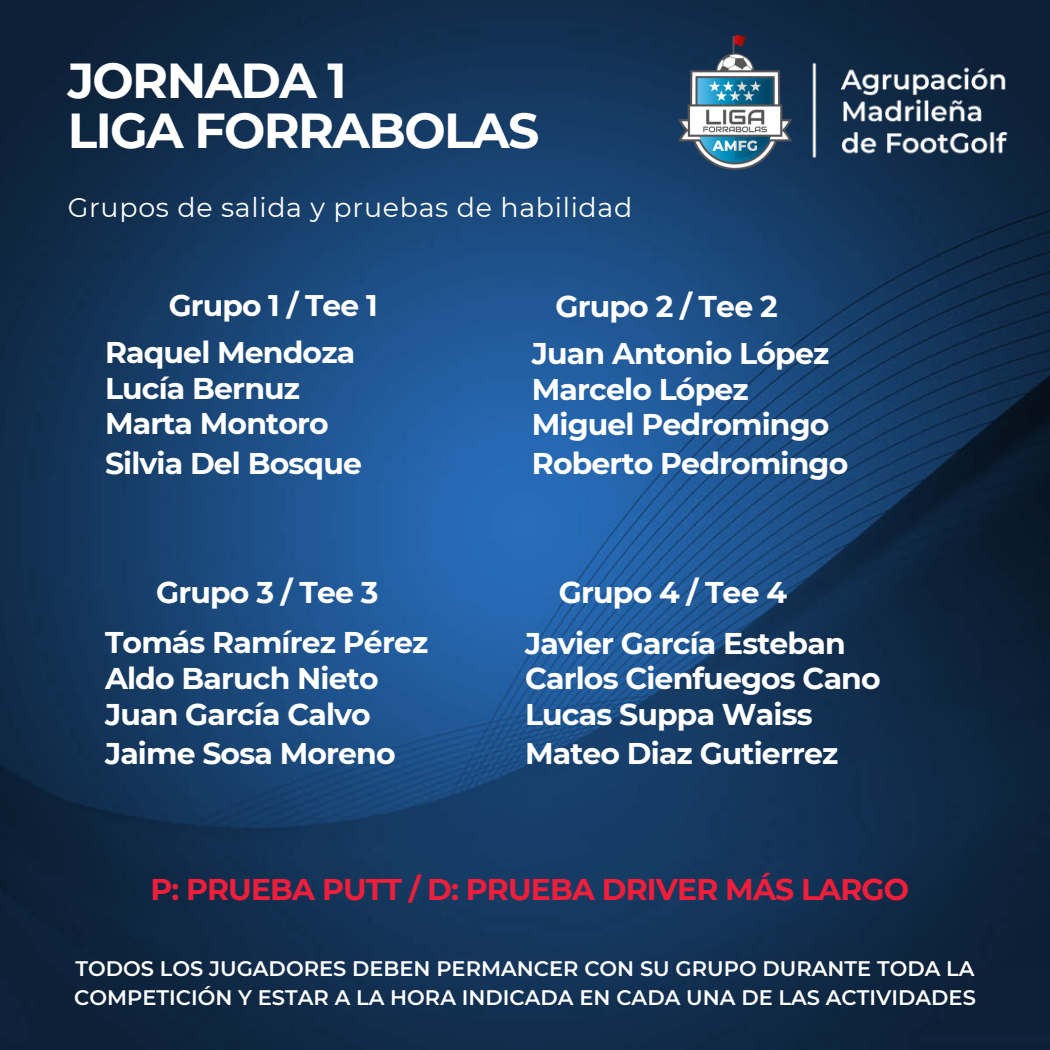
<style>
.page{position:relative;width:1050px;height:1050px;background:#fff}
.page>*{position:absolute;margin:0;border:0;box-sizing:border-box;transform-origin:0 0}
.t1{font:700 49px "Montserrat";letter-spacing:-.035em;color:#fff}
.t2{font:700 29.93px "Montserrat";letter-spacing:-.03em;color:#fff}
.t3{font:700 29.93px "Montserrat";letter-spacing:-.03em;color:#f01e3a}
.t4{font:700 29.75px "Montserrat";letter-spacing:-.03em;color:#fff}
.t5{font:26.95px "Montserrat";letter-spacing:.025em;color:#fff}
.t6{font:600 21px/28.9px "Montserrat";color:#fff}
</style>
<div class="page">
<img style="left:0;top:0;width:1050px;height:1050px">
<img style="left:792px;top:29px;width:220px;height:161px">
<img style="left:672px;top:29px;width:126px;height:146px">
<p class="t1" style="left:68px;top:50px;width:281px">JORNADA 1</p>
<p class="t1" style="left:68px;top:100px;width:473px">LIGA FORRABOLAS</p>
<p class="t5" style="left:68px;top:191px;width:566px">Grupos de salida y pruebas de habilidad</p>
<p class="t4" style="left:169px;top:287px;width:211px">Grupo 1 / Tee 1</p>
<p class="t2" style="left:105px;top:334px;width:252px">Raquel Mendoza</p>
<p class="t2" style="left:105px;top:370px;width:197px">Lucía Bernuz</p>
<p class="t2" style="left:105px;top:405px;width:225px">Marta Montoro</p>
<p class="t2" style="left:105px;top:445px;width:259px">Silvia Del Bosque</p>
<p class="t2" style="left:156px;top:574px;width:224px">Grupo 3 / Tee 3</p>
<p class="t2" style="left:105px;top:624px;width:325px">Tomás Ramírez Pérez</p>
<p class="t2" style="left:105px;top:660px;width:275px">Aldo Baruch Nieto</p>
<p class="t2" style="left:105px;top:696px;width:267px">Juan García Calvo</p>
<p class="t2" style="left:555px;top:288px;width:224px">Grupo 2 / Tee 2</p>
<p class="t2" style="left:532px;top:335px;width:299px">Juan Antonio López</p>
<p class="t2" style="left:532px;top:371px;width:218px">Marcelo López</p>
<p class="t2" style="left:532px;top:407px;width:299px">Miguel Pedromingo</p>
<p class="t2" style="left:532px;top:445px;width:318px">Roberto Pedromingo</p>
<p class="t2" style="left:559px;top:574px;width:230px">Grupo 4 / Tee 4</p>
<p class="t2" style="left:525px;top:625px;width:322px">Javier García Esteban</p>
<p class="t2" style="left:525px;top:660px;width:357px">Carlos Cienfuegos Cano</p>
<p class="t2" style="left:525px;top:696px;width:289px">Lucas Suppa Waiss</p>
<p class="t2" style="left:105px;top:735px;width:292px">Jaime Sosa Moreno</p>
<p class="t2" style="left:525px;top:735px;width:315px">Mateo Diaz Gutierrez</p>
<p class="t3" style="left:150px;top:871px;width:760px">P: PRUEBA PUTT / D: PRUEBA DRIVER MÁS LARGO</p>
<p class="t6" style="left:74px;top:954px;width:903px">TODOS LOS JUGADORES DEBEN PERMANCER CON SU GRUPO DURANTE TODA LA<br>COMPETICIÓN Y ESTAR A LA HORA INDICADA EN CADA UNA DE LAS ACTIVIDADES</p>
</div>
